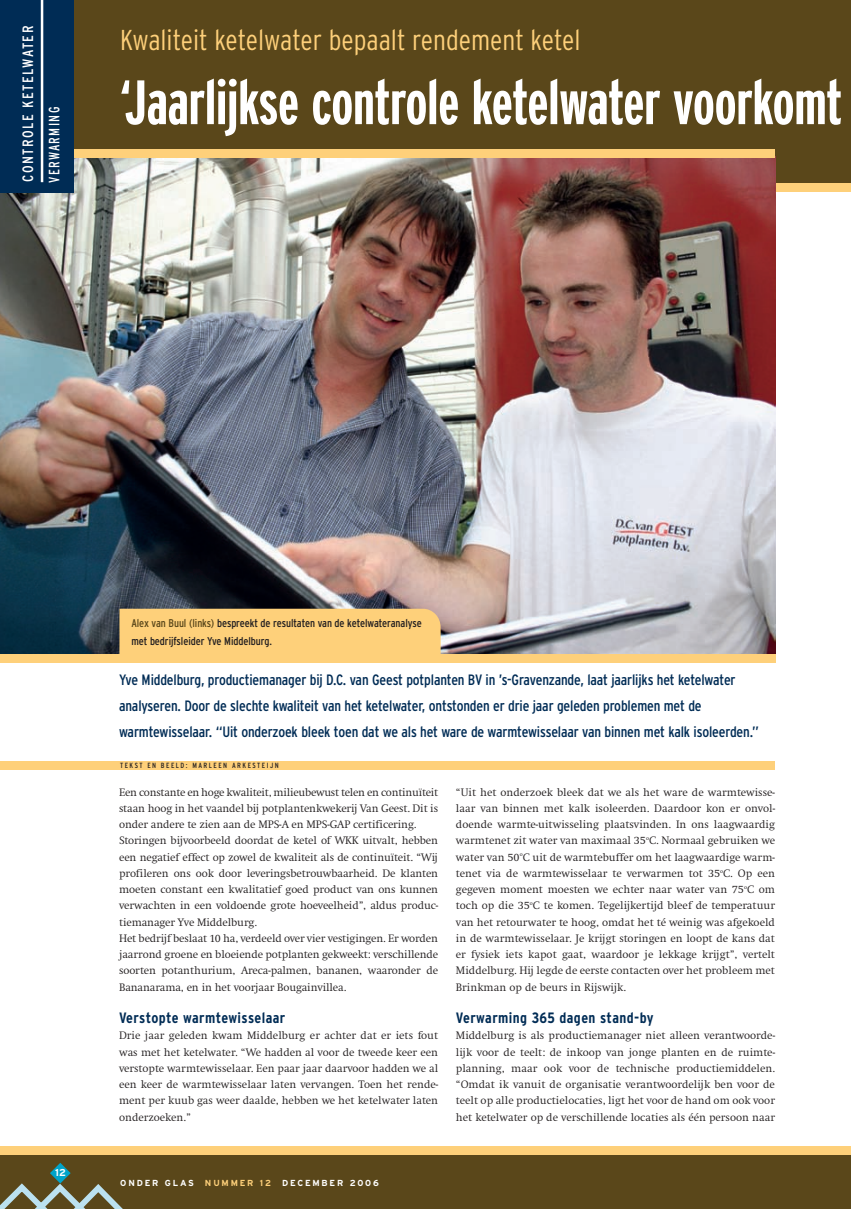
<style>
.page{position:relative;width:851px;height:1209px;background:#fff}
.page>*{position:absolute;margin:0;border:0;box-sizing:border-box;transform-origin:0 0}
.t1{font:700 extra-condensed 62.5px "Interstate";letter-spacing:-.005em;color:#fff}
.t2{font:300 condensed 28.75px "Interstate";color:#fed07a}
.t3{font:condensed 15px/26.2px "Interstate";letter-spacing:-.01em;color:#002c55}
.t4{font:700 condensed 15px "Interstate";letter-spacing:.025em;color:#002c55}
.t5{font:condensed 15px/26.4px "Interstate";letter-spacing:.1em;color:#fff}
.t6{font:300 11.25px/16.2px "Swift";letter-spacing:-.01em;color:#231f20;text-align:justify}
.t7{font:condensed 11.25px/17.5px "Interstate";letter-spacing:-.005em;color:#231f20}
.t8{font:700 10px "Interstate";color:#fff}
.t9{font:700 8.75px "Interstate";letter-spacing:.205em;color:#fff}
.t10{font:700 8.75px "Interstate";letter-spacing:.205em;color:#fed07a}
.t11{font:condensed 7.5px "Interstate";letter-spacing:.2em;color:#231f20}
.s1{color:#5a471a}
</style>
<div class="page">
<img style="left:0;top:0;width:850px;height:1209px">
<h3 class="t5" style="left:16px;top:183px;width:158px;rotate:-90deg">CONTROLE KETELWATER<br>VERWARMING</h3>
<h2 class="t2" style="left:120px;top:29px;width:461px">Kwaliteit ketelwater bepaalt rendement ketel</h2>
<h1 class="t1" style="left:119px;top:78px;width:724px">‘Jaarlijkse controle ketelwater voorkomt</h1>
<p class="t8" style="left:55px;top:1169px;width:12px">12</p>
<p class="t7" style="left:131px;top:615px;width:292px"><span class="s1">Alex van Buul (links)</span> bespreekt de resultaten van de ketelwateranalyse met bedrijfsleider Yve Middelburg.</p>
<p class="t3" style="left:119px;top:667px;width:641px">Yve Middelburg, productiemanager bij D.C. van Geest potplanten BV in ’s-Gravenzande, laat jaarlijks het ketelwater analyseren. Door de slechte kwaliteit van het ketelwater, ontstonden er drie jaar geleden problemen met de warmtewisselaar. “Uit onderzoek bleek toen dat we als het ware de warmtewisselaar van binnen met kalk isoleerden.”</p>
<p class="t11" style="left:120px;top:762px;width:160px">TEKST EN BEELD: MARLEEN ARKESTEIJN</p>
<p class="t6" style="left:119px;top:785px;width:320px;text-align:left">Een constante en hoge kwaliteit, milieubewust telen en continuïteit staan hoog in het vaandel bij potplantenkwekerij Van Geest. Dit is onder andere te zien aan de MPS-A en MPS-GAP certificering.<br>Storingen bijvoorbeeld doordat de ketel of WKK uitvalt, hebben een negatief effect op zowel de kwaliteit als de continuïteit. “Wij profileren ons ook door leveringsbetrouwbaarheid. De klanten moeten constant een kwalitatief goed product van ons kunnen verwachten in een voldoende grote hoeveelheid”, aldus produc&shy;tiemanager Yve Middelburg.<br>Het bedrijf beslaat 10 ha, verdeeld over vier vestigingen. Er worden jaarrond groene en bloeiende potplanten gekweekt: verschillende soorten potanthurium, Areca-palmen, bananen, waaronder de Bananarama, en in het voorjaar Bougainvillea.</p>
<h3 class="t4" style="left:119px;top:1011px;width:168px">Verstopte warmtewisselaar</h3>
<p class="t6" style="left:119px;top:1028px;width:320px">Drie jaar geleden kwam Middelburg er achter dat er iets fout was met het ketelwater. “We hadden al voor de tweede keer een verstopte warmtewisselaar. Een paar jaar daarvoor hadden we al een keer de warmtewisselaar laten vervangen. Toen het rende&shy;ment per kuub gas weer daalde, hebben we het ketelwater laten onderzoeken.”</p>
<p class="t6" style="left:456px;top:785px;width:320px">“Uit het onderzoek bleek dat we als het ware de warmtewisse&shy;laar van binnen met kalk isoleerden. Daardoor kon er onvol&shy;doende warmte-uitwisseling plaatsvinden. In ons laagwaardig warmtenet zit water van maximaal 35<sup>o</sup>C. Normaal gebruiken we water van 50<sup>o</sup>C uit de warmtebuffer om het laagwaardige warm&shy;tenet via de warmtewisselaar te verwarmen tot 35<sup>o</sup>C. Op een gegeven moment moesten we echter naar water van 75<sup>o</sup>C om toch op die 35<sup>o</sup>C te komen. Tegelijkertijd bleef de temperatuur van het retourwater te hoog, omdat het té weinig was afgekoeld in de warmtewisselaar. Je krijgt storingen en loopt de kans dat er fysiek iets kapot gaat, waardoor je lekkage krijgt”, vertelt Middelburg. Hij legde de eerste contacten over het probleem met Brinkman op de beurs in Rijswijk.</p>
<h3 class="t4" style="left:456px;top:1011px;width:199px">Verwarming 365 dagen stand-by</h3>
<p class="t6" style="left:456px;top:1028px;width:320px">Middelburg is als productiemanager niet alleen verantwoorde&shy;lijk voor de teelt: de inkoop van jonge planten en de ruimte&shy;planning, maar ook voor de technische productiemiddelen. “Omdat ik vanuit de organisatie verantwoordelijk ben voor de teelt op alle productielocaties, ligt het voor de hand om ook voor het ketelwater op de verschillende locaties als één persoon naar</p>
<p class="t9" style="left:120px;top:1179px;width:75px">ONDER GLAS</p>
<p class="t10" style="left:205px;top:1179px;width:68px">NUMMER 12</p>
<p class="t9" style="left:282px;top:1179px;width:98px">DECEMBER 2006</p>
</div>
